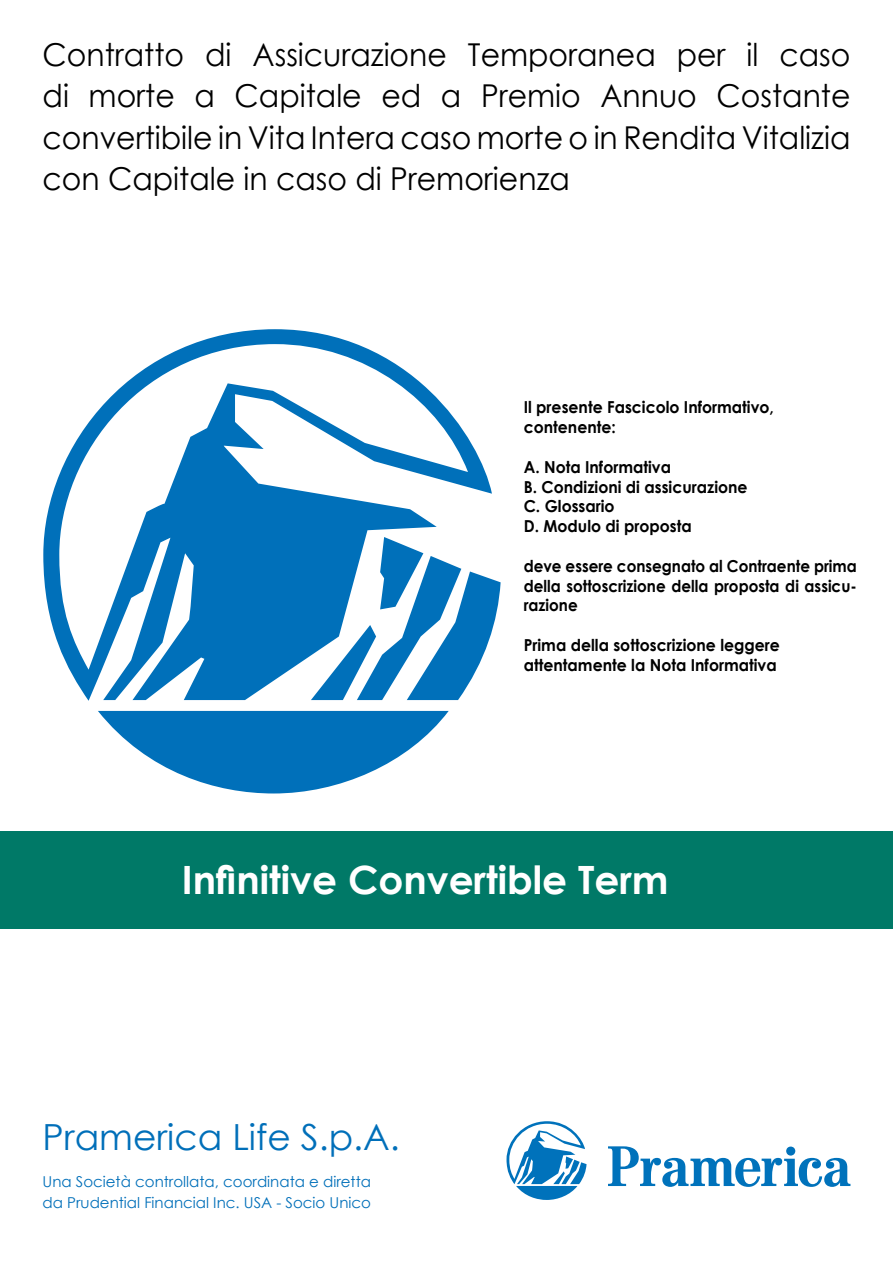
<style>
.page{position:relative;width:893px;height:1263px;background:#fff}
.page>*{position:absolute;margin:0;border:0;box-sizing:border-box;transform-origin:0 0}
.t1{font:700 39px "Century Gothic";color:#fff}
.t2{font:36px "Century Gothic";color:#006fb9}
.t3{font:31.5px/41.4px "Century Gothic";color:#000;text-align:justify;scale:.95 1}
.t4{font:700 16.5px/19.8px "Century Gothic";color:#000;scale:.95 1}
.t5{font:700 16.5px/19.8px "Century Gothic";color:#000;text-align:justify;scale:.92 1}
.t6{font:15px/21px "Century Gothic";color:#006fb9}
</style>
<div class="page">
<div style="left:0;top:831px;width:893px;height:98px;background:#007967"></div>
<svg style="left:608px;top:1146px;width:242px;height:41px"></svg>
<svg style="left:506px;top:1121px;width:81px;height:79px"></svg>
<svg style="left:43px;top:329px;width:458px;height:464px"></svg>
<h3 class="t3" style="left:43px;top:33px;width:852px">Contratto di Assicurazione Temporanea per il caso di morte a Capitale ed a Premio Annuo Costante convertibile in Vita Intera caso morte o in Rendita Vitalizia con Capitale in caso di Premorienza</h3>
<p class="t4" style="left:524px;top:397px;width:265px">Il presente Fascicolo Informativo, contenente:</p>
<p class="t4" style="left:524px;top:456px;width:237px">A. Nota Informativa<br>B. Condizioni di assicurazione<br>C. Glossario<br>D. Modulo di proposta</p>
<p class="t5" style="left:524px;top:555px;width:364px">deve essere consegnato al Contraente prima della sottoscrizione della proposta di assicu&shy;razione</p>
<p class="t4" style="left:524px;top:634px;width:271px">Prima della sottoscrizione leggere attentamente la Nota Informativa</p>
<h1 class="t1" style="left:182px;top:851px;width:488px">Infinitive Convertible Term</h1>
<h2 class="t2" style="left:43px;top:1112px;width:359px">Pramerica Life S.p.A.</h2>
<p class="t6" style="left:43px;top:1170px;width:330px">Una Società controllata, coordinata e diretta da Prudential Financial Inc. USA - Socio Unico</p>
</div>
